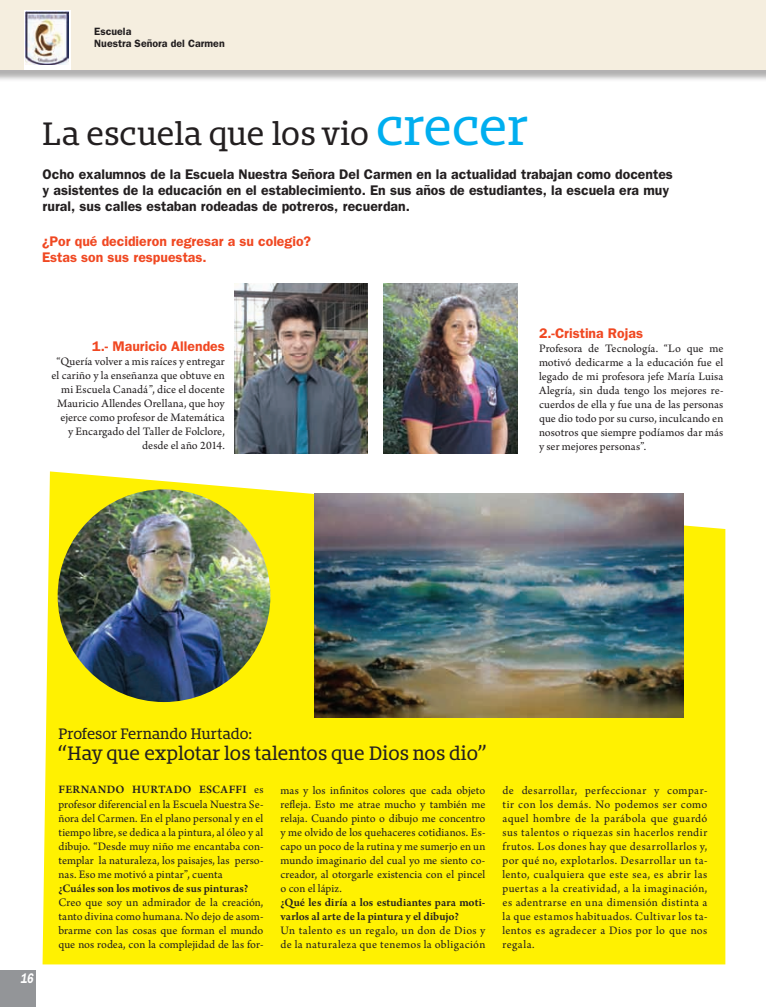
<style>
.page{position:relative;width:766px;height:1007px;background:#fff}
.page>*{position:absolute;margin:0;border:0;box-sizing:border-box;transform-origin:0 0}
.t1{font:30px "Bommer Slab";color:#231f20}
.t2{font:18px "Bommer Slab";letter-spacing:-.005em;color:#231f20}
.t3{font:italic 600 14.1px "Franklin Gothic";color:#fff;scale:.75 1}
.t4{font:600 14px/16px "Franklin Gothic";color:#231f20}
.t5{font:600 14px/16px "Franklin Gothic";color:#f04822}
.t6{font:14px "Bommer Slab";letter-spacing:-.005em;color:#231f20}
.t7{font:12px/14px "Arno Pro";letter-spacing:.005em;color:#231f20;text-align:justify}
.t8{font:600 12px/14px "Arno Pro";letter-spacing:.005em;color:#231f20}
.t9{font:12px/14px "Arno Pro";letter-spacing:.03em;color:#231f20}
.t10{font:600 10.6px/12.7px "Franklin Gothic";color:#231f20}
.s1{font-size:48px;color:#00aeef}
</style>
<div class="page">
<div style="left:0;top:969px;width:35px;height:37px;background:#939598"></div>
<svg style="left:43px;top:471px;width:682px;height:493px;background:#fef113"></svg>
<img style="left:315px;top:493px;width:368px;height:224px">
<div style="left:0;top:0;width:765px;height:82px;background:#231f20;opacity:.35"></div>
<div style="left:0;top:0;width:765px;height:69px;background:#f5eedf"></div>
<img style="left:384px;top:283px;width:133px;height:170px">
<img style="left:234px;top:283px;width:133px;height:170px">
<svg style="left:24px;top:10px;width:47px;height:59px"></svg>
<img style="left:26px;top:11px;width:43px;height:53px">
<img style="left:58px;top:489px;width:212px;height:213px;border-radius:106px">
<p class="t10" style="left:94px;top:25px;width:132px">Escuela<br>Nuestra Señora del Carmen</p>
<h1 class="t1" style="left:43px;top:111px;width:488px">La escuela que los vio <span class="s1">crecer</span></h1>
<p class="t4" style="left:43px;top:166px;width:631px">Ocho exalumnos de la Escuela Nuestra Señora Del Carmen en la actualidad trabajan como docentes y asistentes de la educación en el establecimiento. En sus años de estudiantes, la escuela era muy rural, sus calles estaban rodeadas de potreros, recuerdan.</p>
<p class="t5" style="left:42px;top:233px;width:270px">¿Por qué decidieron regresar a su colegio?<br>Estas son sus respuestas.</p>
<p class="t5" style="left:92px;top:338px;width:134px">1.- Mauricio Allendes</p>
<p class="t7" style="left:52px;top:355px;width:175px;text-align:right">“Quería volver a mis raíces y entregar el cariño y la enseñanza que obtuve en mi Escuela Canadá”, dice el docente Mauricio Allendes Orellana, que hoy ejerce como profesor de Matemática<br>y Encargado del Taller de Folclore, desde el año 2014.</p>
<p class="t5" style="left:539px;top:325px;width:105px">2.-Cristina Rojas</p>
<p class="t7" style="left:539px;top:341px;width:186px">Profesora de Tecnología. “Lo que me motivó dedicarme a la educación fue el legado de mi profesora jefe María Luisa Alegría, sin duda tengo los mejores re&shy;cuerdos de ella y fue una de las personas que dio todo por su curso, inculcando en nosotros que siempre podíamos dar más y ser mejores personas”.</p>
<p class="t3" style="left:20px;top:969px;width:18px">16</p>
<p class="t6" style="left:58px;top:723px;width:195px">Profesor Fernando Hurtado:</p>
<h2 class="t2" style="left:58px;top:740px;width:429px">“Hay que explotar los talentos que Dios nos dio”</h2>
<p class="t8" style="left:58px;top:783px;width:17px">Fernando</p>
<p class="t8" style="left:132px;top:783px;width:14px">Hurtado</p>
<p class="t8" style="left:199px;top:783px;width:12px">Escaffi</p>
<p class="t7" style="left:58px;top:783px;width:206px;text-indent:196px">es profesor diferencial en la Escuela Nuestra Se&shy;ñora del Carmen. En el plano personal y en el tiempo libre, se dedica a la pintura, al óleo y al dibujo. “Desde muy niño me encantaba con&shy;templar la naturaleza, los paisajes, las perso&shy;nas. Eso me motivó a pintar”, cuenta</p>
<p class="t8" style="left:58px;top:881px;width:191px">¿Cuáles son los motivos de sus pinturas?</p>
<p class="t7" style="left:58px;top:895px;width:206px">Creo que soy un admirador de la creación, tanto divina como humana. No dejo de asom&shy;brarme con las cosas que forman el mundo que nos rodea, con la complejidad de las for-</p>
<p class="t7" style="left:280px;top:783px;width:206px">mas y los infinitos colores que cada objeto refleja. Esto me atrae mucho y también me relaja. Cuando pinto o dibujo me concentro y me olvido de los quehaceres cotidianos. Es&shy;capo un poco de la rutina y me sumerjo en un mundo imaginario del cual yo me siento co&shy;creador, al otorgarle existencia con el pincel o con el lápiz.</p>
<p class="t8" style="left:280px;top:895px;width:206px">¿Qué les diría a los estudiantes para moti&shy;varlos al arte de la pintura y el dibujo?</p>
<p class="t9" style="left:280px;top:923px;width:206px">Un talento es un regalo, un don de Dios y de la naturaleza que tenemos la obligación</p>
<p class="t7" style="left:502px;top:783px;width:206px">de desarrollar, perfeccionar y compar&shy;tir con los demás. No podemos ser como aquel hombre de la parábola que guardó sus talentos o riquezas sin hacerlos rendir frutos. Los dones hay que desarrollarlos y, por qué no, explotarlos. Desarrollar un ta&shy;lento, cualquiera que este sea, es abrir las puertas a la creatividad, a la imaginación, es adentrarse en una dimensión distinta a la que estamos habituados. Cultivar los ta&shy;lentos es agradecer a Dios por lo que nos regala.</p>
</div>
